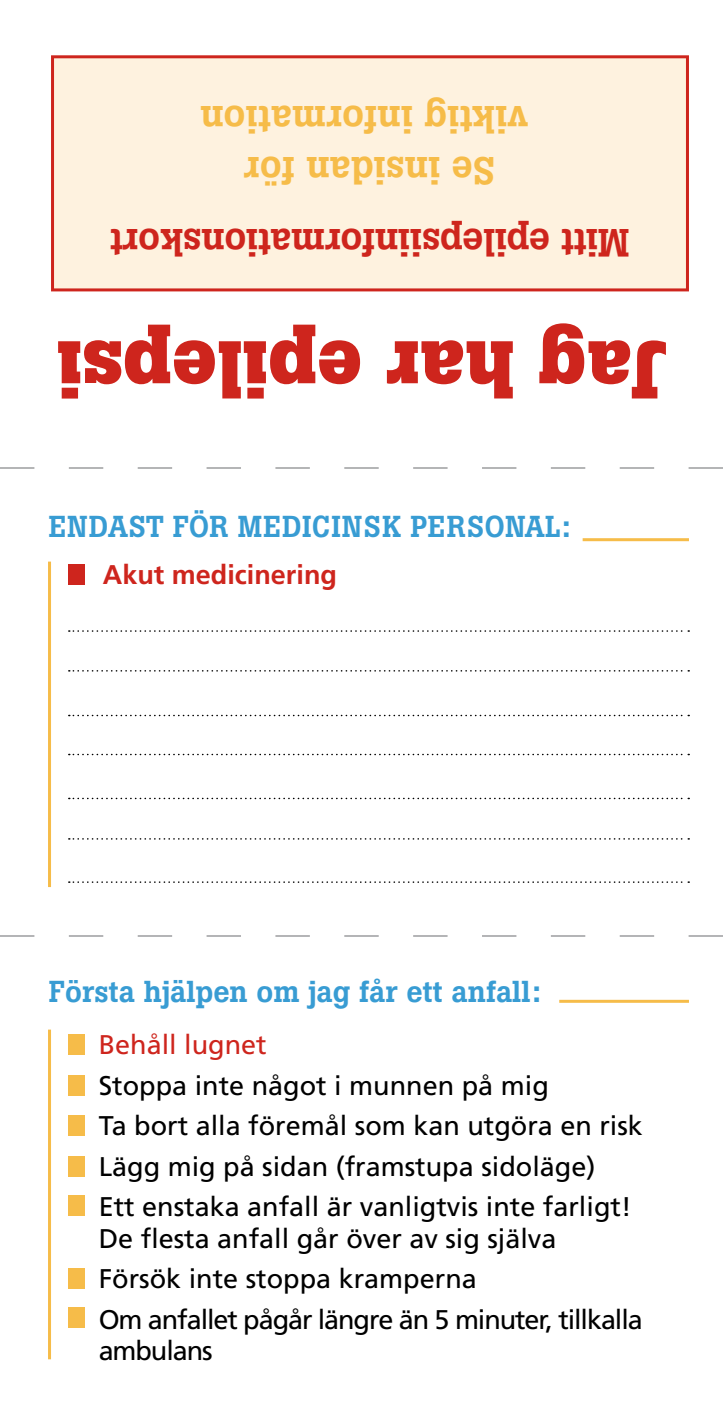
<style>
.page{position:relative;width:723px;height:1404px;background:#fff}
.page>*{position:absolute;margin:0;border:0;box-sizing:border-box;transform-origin:0 0}
.t1{font:700 81px "Boton";color:#ce251d}
.t2{font:500 39px/51px "Boton";color:#f6bc49;text-align:center}
.t3{font:500 39px "Boton";letter-spacing:-.01em;color:#ce251d}
.t4{font:500 30px "Boton";color:#389cd3}
.t5{font:500 30px "Boton";letter-spacing:.02em;color:#389cd3}
.t6{font:27px/40.5px "Frutiger";color:#000}
.t7{font:700 27px "Frutiger";color:#ce251d}
.t8{font:27px "Frutiger";color:#ce251d}
.t9{font:27px "Frutiger";letter-spacing:-.04em;color:#000}
</style>
<div class="page">
<svg style="left:0;top:467px;width:723px;height:1px"></svg>
<svg style="left:0;top:935px;width:723px;height:1px"></svg>
<div style="left:53px;top:57px;width:634px;height:233px;background:#fef2df"></div>
<div style="left:51px;top:55px;width:638px;height:236px;border:3px solid #ce251d"></div>
<svg style="left:69px;top:630px;width:620px;height:1px"></svg>
<div style="left:69px;top:563px;width:16px;height:21px;background:#ce251d"></div>
<svg style="left:69px;top:670px;width:620px;height:1px"></svg>
<svg style="left:69px;top:714px;width:620px;height:2px"></svg>
<svg style="left:69px;top:753px;width:620px;height:2px"></svg>
<svg style="left:69px;top:797px;width:620px;height:2px"></svg>
<svg style="left:69px;top:838px;width:620px;height:1px"></svg>
<svg style="left:69px;top:881px;width:620px;height:1px"></svg>
<hr style="left:48px;top:561px;width:3px;height:326px;background:#f6bc49">
<hr style="left:48px;top:1029px;width:3px;height:330px;background:#f6bc49">
<div style="left:69px;top:1033px;width:16px;height:21px;background:#f6bc49"></div>
<div style="left:69px;top:1074px;width:16px;height:21px;background:#f6bc49"></div>
<div style="left:69px;top:1114px;width:16px;height:21px;background:#f6bc49"></div>
<div style="left:69px;top:1155px;width:16px;height:21px;background:#f6bc49"></div>
<div style="left:69px;top:1195px;width:16px;height:20px;background:#f6bc49"></div>
<div style="left:69px;top:1268px;width:16px;height:20px;background:#f6bc49"></div>
<hr style="left:583px;top:538px;width:106px;height:3px;background:#f6bc49">
<hr style="left:559px;top:999px;width:130px;height:3px;background:#f6bc49">
<div style="left:69px;top:1306px;width:16px;height:21px;background:#f6bc49"></div>
<h2 class="t2" style="left:528px;top:196px;width:329px;rotate:-180deg">Se insidan för viktig information</h2>
<h2 class="t3" style="left:629px;top:266px;width:521px;rotate:-180deg">Mitt epilepsiinformationskort</h2>
<h1 class="t1" style="left:666px;top:417px;width:611px;rotate:-180deg">Jag har epilepsi</h1>
<p class="t5" style="left:49px;top:508px;width:523px">ENDAST FÖR MEDICINSK PERSONAL:</p>
<p class="t7" style="left:103px;top:559px;width:236px">Akut medicinering</p>
<p class="t4" style="left:49px;top:974px;width:494px">Första hjälpen om jag får ett anfall:</p>
<p class="t8" style="left:99px;top:1028px;width:170px">Behåll lugnet</p>
<p class="t6" style="left:99px;top:1064px;width:546px">Stoppa inte något i munnen på mig<br>Ta bort alla föremål som kan utgöra en risk Lägg mig på sidan (framstupa sidoläge)<br>Ett enstaka anfall är vanligtvis inte farligt!</p>
<p class="t6" style="left:99px;top:1217px;width:546px">De flesta anfall går över av sig själva<br>Försök inte stoppa kramperna<br>Om anfallet pågår längre än 5 minuter, tillkalla</p>
<p class="t9" style="left:99px;top:1334px;width:115px">ambulans</p>
</div>
